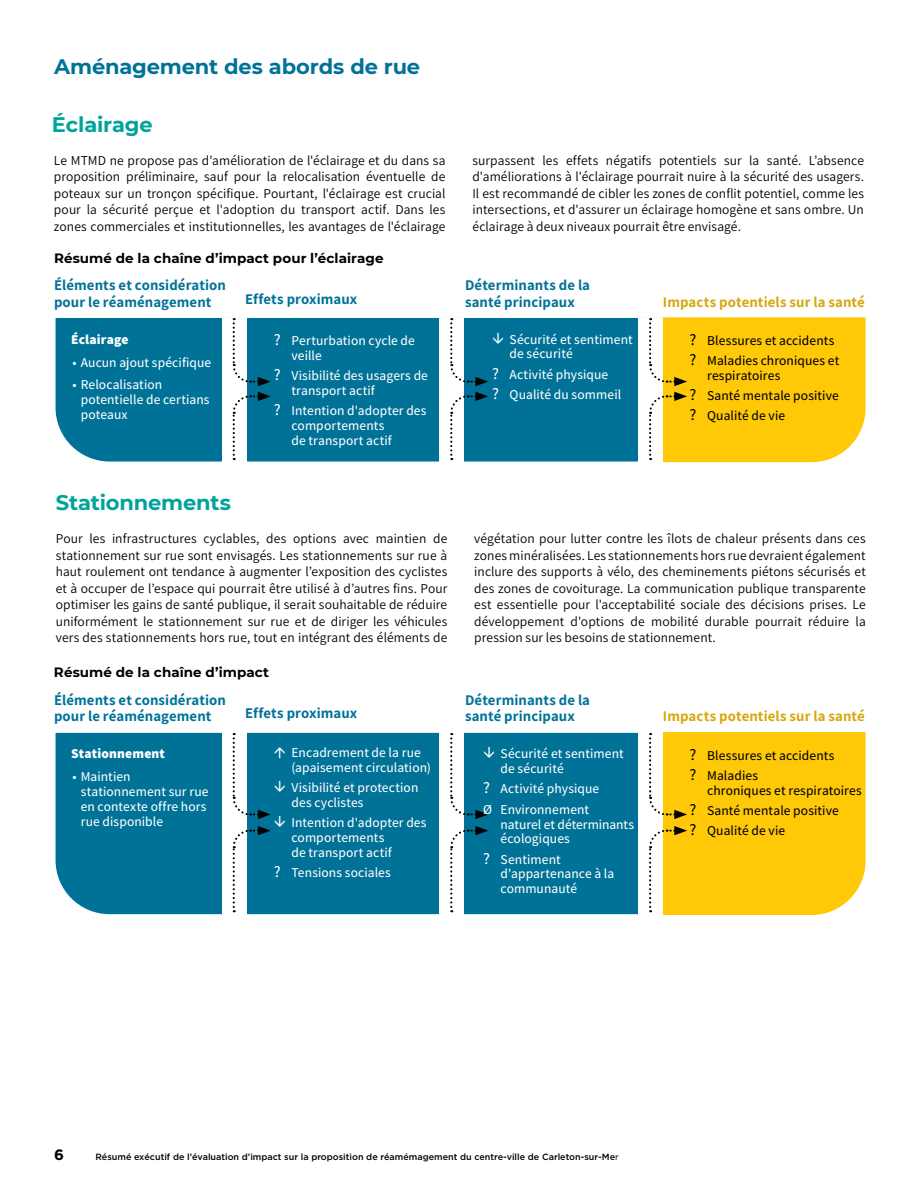
<style>
.page{position:relative;width:918px;height:1188px;background:#fff}
.page>*{position:absolute;margin:0;border:0;box-sizing:border-box;transform-origin:0 0}
.t1{font:700 21px "Montserrat";letter-spacing:-.005em;color:#007298}
.t2{font:700 21px "Montserrat";letter-spacing:-.01em;color:#00a39a}
.t3{font:700 15px "Gotham HTF";color:#000}
.t4{font:700 14.85px/16.2px "Assistant";letter-spacing:.005em;color:#007298}
.t5{font:700 14.85px "Assistant";letter-spacing:.005em;color:#d8a70d}
.t6{font:13.5px/16.5px "Assistant";letter-spacing:.005em;color:#000;text-align:justify}
.t7{font:500 13.5px/14.9px "Assistant";letter-spacing:.005em;color:#fff}
.t8{font:500 13.5px/20.2px "Assistant";letter-spacing:.005em;color:#000}
.t9{font:700 13.5px "Montserrat";letter-spacing:.005em;color:#000}
.t10{font:800 13.5px "Assistant";letter-spacing:.01em;color:#fff}
.t11{font:500 9px "Gotham HTF";color:#000}
.s1{font-size:16.2px}
.s2{font-weight:400}
</style>
<div class="page">
<div style="left:56px;top:318px;width:582px;height:144px;background:#007298"></div>
<div style="left:222px;top:318px;width:24px;height:144px;background:#fff"></div>
<svg style="left:232px;top:318px;width:39px;height:68px"></svg>
<svg style="left:232px;top:392px;width:39px;height:68px"></svg>
<div style="left:440px;top:318px;width:24px;height:144px;background:#fff"></div>
<svg style="left:450px;top:392px;width:38px;height:68px"></svg>
<svg style="left:649px;top:317px;width:217px;height:145px;background:#fbca19"></svg>
<div style="left:56px;top:733px;width:582px;height:181px;background:#007298"></div>
<div style="left:222px;top:733px;width:24px;height:182px;background:#fff"></div>
<div style="left:440px;top:733px;width:24px;height:182px;background:#fff"></div>
<svg style="left:450px;top:826px;width:38px;height:86px"></svg>
<svg style="left:649px;top:732px;width:217px;height:183px;background:#fccb1a"></svg>
<svg style="left:450px;top:318px;width:53px;height:68px"></svg>
<svg style="left:232px;top:733px;width:53px;height:179px"></svg>
<svg style="left:450px;top:733px;width:44px;height:86px"></svg>
<h1 class="t1" style="left:54px;top:52px;width:368px">Aménagement des abords de rue</h1>
<h1 class="t2" style="left:52px;top:109px;width:102px">Éclairage</h1>
<p class="t6" style="left:54px;top:151px;width:393px">Le MTMD ne propose pas d'amélioration de l'éclairage et du dans sa proposition préliminaire, sauf pour la relocalisation éventuelle de poteaux sur un tronçon spécifique. Pourtant, l'éclairage est crucial pour la sécurité perçue et l'adoption du transport actif. Dans les zones commerciales et institutionnelles, les avantages de l'éclairage</p>
<p class="t6" style="left:472px;top:151px;width:393px">surpassent les effets négatifs potentiels sur la santé. L’absence d'améliorations à l'éclairage pourrait nuire à la sécurité des usagers.<br>Il est recommandé de cibler les zones de conflit potentiel, comme les intersections, et d'assurer un éclairage homogène et sans ombre. Un éclairage à deux niveaux pourrait être envisagé.</p>
<p class="t9" style="left:54px;top:248px;width:331px">Résumé de la chaîne d’impact pour l’éclairage</p>
<p class="t4" style="left:54px;top:276px;width:174px">Éléments et considération pour le réaménagement</p>
<p class="t4" style="left:245px;top:290px;width:114px">Effets proximaux</p>
<p class="t10" style="left:71px;top:330px;width:59px">Éclairage</p>
<p class="t7" style="left:73px;top:354px;width:140px">• Aucun ajout spécifique</p>
<p class="t7" style="left:81px;top:377px;width:130px;text-indent:-8px">• Relocalisation potentielle de certians poteaux</p>
<p class="t7" style="left:292px;top:332px;width:125px;text-indent:-18px"><span class="s1">?</span> Perturbation cycle de veille</p>
<p class="t7" style="left:292px;top:367px;width:138px;text-indent:-18px"><span class="s1">?</span> Visibilité des usagers de transport actif</p>
<p class="t7" style="left:292px;top:402px;width:137px;text-indent:-18px"><span class="s1">?</span> Intention d'adopter des comportements<br>de transport actif</p>
<p class="t4" style="left:465px;top:276px;width:127px">Déterminants de la santé principaux</p>
<p class="t7" style="left:510px;top:331px;width:125px">Sécurité et sentiment de sécurité</p>
<p class="t7" style="left:492px;top:363px;width:131px;line-height:20.2px"><span class="s1">?</span> Activité physique<br><span class="s1">?</span> Qualité du sommeil</p>
<p class="t5" style="left:663px;top:291px;width:203px">Impacts potentiels sur la santé</p>
<p class="t8" style="left:690px;top:330px;width:151px"><span class="s1">?</span> Blessures et accidents <span class="s1">?</span> Maladies chroniques et</p>
<p class="t8" style="left:690px;top:365px;width:151px;text-indent:18px">respiratoires<br><span class="s1">?</span> Santé mentale positive <span class="s1">?</span> Qualité de vie</p>
<h1 class="t2" style="left:56px;top:487px;width:177px">Stationnements</h1>
<p class="t6" style="left:56px;top:530px;width:393px">Pour les infrastructures cyclables, des options avec maintien de stationnement sur rue sont envisagés. Les stationnements sur rue à haut roulement ont tendance à augmenter l’exposition des cyclistes et à occuper de l’espace qui pourrait être utilisé à d’autres fins. Pour optimiser les gains de santé publique, il serait souhaitable de réduire uniformément le stationnement sur rue et de diriger les véhicules vers des stationnements hors rue, tout en intégrant des éléments de</p>
<p class="t6" style="left:474px;top:530px;width:393px">végétation pour lutter contre les îlots de chaleur présents dans ces zones minéralisées. Les stationnements hors rue devraient également inclure des supports à vélo, des cheminements piétons sécurisés et des zones de covoiturage. La communication publique transparente est essentielle pour l'acceptabilité sociale des décisions prises. Le développement d'options de mobilité durable pourrait réduire la pression sur les besoins de stationnement.</p>
<p class="t9" style="left:54px;top:663px;width:217px">Résumé de la chaîne d’impact</p>
<p class="t4" style="left:54px;top:691px;width:174px">Éléments et considération pour le réaménagement</p>
<p class="t4" style="left:245px;top:704px;width:114px">Effets proximaux</p>
<p class="t10" style="left:71px;top:745px;width:95px">Stationnement</p>
<p class="t7" style="left:81px;top:769px;width:129px;text-indent:-8px">• Maintien stationnement sur rue en contexte offre hors rue disponible</p>
<p class="t7" style="left:292px;top:744px;width:141px">Encadrement de la rue (apaisement circulation)</p>
<p class="t7" style="left:292px;top:779px;width:128px">Visibilité et protection des cyclistes</p>
<p class="t7" style="left:292px;top:814px;width:137px">Intention d'adopter des comportements<br>de transport actif</p>
<p class="t7" style="left:274px;top:864px;width:118px"><span class="s1">?</span> Tensions sociales</p>
<p class="t4" style="left:465px;top:691px;width:127px">Déterminants de la santé principaux</p>
<p class="t7" style="left:501px;top:746px;width:125px">Sécurité et sentiment de sécurité</p>
<p class="t7" style="left:483px;top:778px;width:118px;line-height:20.2px"><span class="s1">?</span> Activité physique<br>Ø Environnement</p>
<p class="t7" style="left:501px;top:816px;width:135px">naturel et déterminants écologiques</p>
<p class="t7" style="left:501px;top:851px;width:115px;text-indent:-18px"><span class="s1">?</span> Sentiment d'appartenance à la communauté</p>
<p class="t5" style="left:663px;top:706px;width:203px">Impacts potentiels sur la santé</p>
<p class="t8" style="left:690px;top:744px;width:146px"><span class="s1">?</span> Blessures et accidents <span class="s1">?</span> Maladies</p>
<p class="t8" style="left:690px;top:779px;width:174px;text-indent:18px">chroniques et respiratoires <span class="s1">?</span> Santé mentale positive<br><span class="s1">?</span> Qualité de vie</p>
<p class="t3" style="left:54px;top:1146px;width:11px">6</p>
<p class="t11" style="left:95px;top:1152px;width:525px">Résumé exécutif de l’évaluation d’impact sur la proposition de réamémagement du centre-ville de Carleton-sur-Me<span class="s2">r</span></p>
</div>
